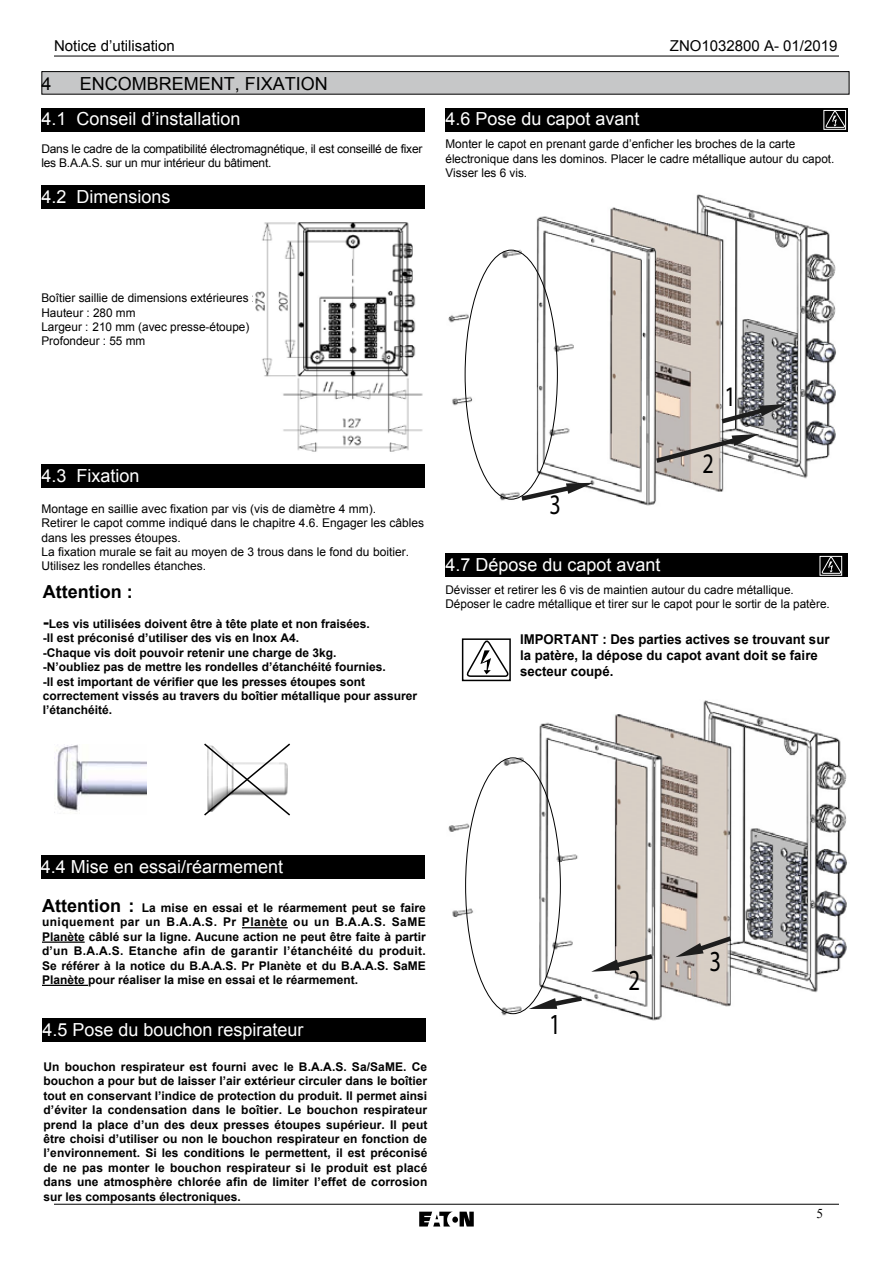
<style>
.page{position:relative;width:893px;height:1263px;background:#fff}
.page>*{position:absolute;margin:0;border:0;box-sizing:border-box;transform-origin:0 0}
.t1{font:29.1px "Myriad Pro";color:#000;scale:.78 1}
.t2{font:28.35px "Myriad Pro";color:#000;scale:.78 1}
.t3{font:18px "Arial";color:#fff}
.t4{font:18px "Arial";color:#000}
.t5{font:700 18px "Arial";color:#000}
.t6{font:15px "Arial";color:#000}
.t7{font:700 13.5px/16.2px "Arial";color:#000}
.t8{font:13.5px "Times New Roman";color:#000}
.t9{font:700 12px/14.4px "Arial";color:#000;text-align:justify}
.t10{font:12px/14.4px "Arial";color:#000}
.t11{font:12px/14.4px "Arial";letter-spacing:-.02em;color:#000}
.s1{font-size:18px}
</style>
<div class="page">
<hr style="left:54px;top:56px;width:785px;height:1px;background:#000">
<hr style="left:54px;top:1204px;width:785px;height:1px;background:#000">
<svg style="left:419px;top:1211px;width:55px;height:15px"></svg>
<div style="left:41px;top:186px;width:384px;height:23px;background:#000"></div>
<div style="left:41px;top:464px;width:384px;height:24px;background:#000"></div>
<div style="left:41px;top:108px;width:384px;height:23px;background:#000"></div>
<hr style="left:242px;top:927px;width:46px;height:1px;background:#000">
<hr style="left:42px;top:941px;width:43px;height:2px;background:#000">
<hr style="left:42px;top:985px;width:46px;height:1px;background:#000">
<div style="left:41px;top:71px;width:808px;height:24px;background:#c6c7c8;border:1px solid #000"></div>
<div style="left:41px;top:855px;width:384px;height:24px;background:#000"></div>
<div style="left:42px;top:1019px;width:384px;height:23px;background:#000"></div>
<div style="left:445px;top:108px;width:403px;height:23px;background:#000"></div>
<div style="left:445px;top:553px;width:403px;height:24px;background:#000"></div>
<div style="left:462px;top:638px;width:49px;height:43px;border:2px solid #000"></div>
<svg style="left:467px;top:640px;width:42px;height:38px"></svg>
<div style="left:823px;top:110px;width:23px;height:20px;border:1px solid #fff"></div>
<svg style="left:826px;top:111px;width:19px;height:17px"></svg>
<div style="left:820px;top:556px;width:22px;height:20px;border:1px solid #fff"></div>
<svg style="left:822px;top:557px;width:19px;height:17px"></svg>
<img style="left:255px;top:222px;width:168px;height:230px">
<img style="left:54px;top:745px;width:92px;height:68px">
<svg style="left:204px;top:743px;width:86px;height:73px"></svg>
<img style="left:448px;top:194px;width:388px;height:312px">
<svg style="left:722px;top:404px;width:65px;height:19px"></svg>
<svg style="left:656px;top:434px;width:103px;height:29px"></svg>
<svg style="left:521px;top:483px;width:73px;height:18px"></svg>
<img style="left:448px;top:700px;width:399px;height:321px">
<svg style="left:675px;top:936px;width:56px;height:21px"></svg>
<svg style="left:591px;top:954px;width:61px;height:18px"></svg>
<svg style="left:529px;top:996px;width:53px;height:13px"></svg>
<p class="t6" style="left:54px;top:36px;width:122px">Notice d’utilisation</p>
<p class="t6" style="left:670px;top:36px;width:169px">ZNO1032800 A- 01/2019</p>
<h3 class="t4" style="left:41px;top:72px;width:12px">4</h3>
<h3 class="t4" style="left:80px;top:72px;width:250px">ENCOMBREMENT, FIXATION</h3>
<h3 class="t3" style="left:41px;top:107px;width:201px">4.1 Conseil d’installation</h3>
<p class="t11" style="left:41px;top:141px;width:383px">Dans le cadre de la compatibilité électromagnétique, il est conseillé de fixer les B.A.A.S. sur un mur intérieur du bâtiment.</p>
<h3 class="t3" style="left:41px;top:185px;width:131px">4.2 Dimensions</h3>
<h3 class="t3" style="left:445px;top:107px;width:196px">4.6 Pose du capot avant</h3>
<p class="t10" style="left:445px;top:137px;width:390px">Monter le capot en prenant garde d’enficher les broches de la carte électronique dans les dominos. Placer le cadre métallique autour du capot.<br>Visser les 6 vis.</p>
<p class="t10" style="left:41px;top:291px;width:215px">Boîtier saillie de dimensions extérieures :<br>Hauteur : 280 mm<br>Largeur : 210 mm (avec presse-étoupe)<br>Profondeur : 55 mm</p>
<h3 class="t3" style="left:41px;top:464px;width:100px">4.3 Fixation</h3>
<p class="t10" style="left:41px;top:501px;width:384px">Montage en saillie avec fixation par vis (vis de diamètre 4 mm).<br>Retirer le capot comme indiqué dans le chapitre 4.6. Engager les câbles dans les presses étoupes.<br>La fixation murale se fait au moyen de 3 trous dans le fond du boitier.<br>Utilisez les rondelles étanches.</p>
<h3 class="t5" style="left:43px;top:579px;width:91px">Attention :</h3>
<p class="t9" style="left:43px;top:617px;width:376px;text-align:left"><span class="s1">-</span>Les vis utilisées doivent être à tête plate et non fraisées.<br>-Il est préconisé d’utiliser des vis en Inox A4.<br>-Chaque vis doit pouvoir retenir une charge de 3kg.<br>-N’oubliez pas de mettre les rondelles d’étanchéité fournies.<br>-Il est important de vérifier que les presses étoupes sont correctement vissés au travers du boîtier métallique pour assurer l’étanchéité.</p>
<h2 class="t2" style="left:549px;top:486px;width:16px">3</h2>
<h2 class="t2" style="left:725px;top:379px;width:16px">1</h2>
<h2 class="t2" style="left:702px;top:446px;width:16px">2</h2>
<h3 class="t3" style="left:445px;top:552px;width:217px">4.7 Dépose du capot avant</h3>
<p class="t10" style="left:445px;top:582px;width:386px">Dévisser et retirer les 6 vis de maintien autour du cadre métallique.<br>Déposer le cadre métallique et tirer sur le capot pour le sortir de la patère.</p>
<p class="t7" style="left:520px;top:632px;width:311px">IMPORTANT : Des parties actives se trouvant sur la patère, la dépose du capot avant doit se faire secteur coupé.</p>
<h3 class="t3" style="left:41px;top:855px;width:244px">4.4 Mise en essai/réarmement</h3>
<p class="t9" style="left:42px;top:901px;width:385px"><span class="s1">Attention :</span> La mise en essai et le réarmement peut se faire uniquement par un B.A.A.S. Pr Planète ou un B.A.A.S. SaME Planète câblé sur la ligne. Aucune action ne peut être faite à partir d’un B.A.A.S. Etanche afin de garantir l’étanchéité du produit.<br>Se référer à la notice du B.A.A.S. Pr Planète et du B.A.A.S. SaME Planète pour réaliser la mise en essai et le réarmement.</p>
<h3 class="t3" style="left:42px;top:1018px;width:263px">4.5 Pose du bouchon respirateur</h3>
<p class="t9" style="left:44px;top:1060px;width:385px">Un bouchon respirateur est fourni avec le B.A.A.S. Sa/SaME. Ce bouchon a pour but de laisser l’air extérieur circuler dans le boîtier tout en conservant l’indice de protection du produit. Il permet ainsi d’éviter la condensation dans le boîtier. Le bouchon respirateur prend la place d’un des deux presses étoupes supérieur. Il peut être choisi d’utiliser ou non le bouchon respirateur en fonction de l’environnement. Si les conditions le permettent, il est préconisé de ne pas monter le bouchon respirateur si le produit est placé dans une atmosphère chlorée afin de limiter l’effet de corrosion sur les composants électroniques.</p>
<h1 class="t1" style="left:549px;top:1006px;width:17px">1</h1>
<h1 class="t1" style="left:628px;top:962px;width:17px">2</h1>
<h1 class="t1" style="left:709px;top:943px;width:17px">3</h1>
<p class="t8" style="left:816px;top:1205px;width:8px">5</p>
</div>
